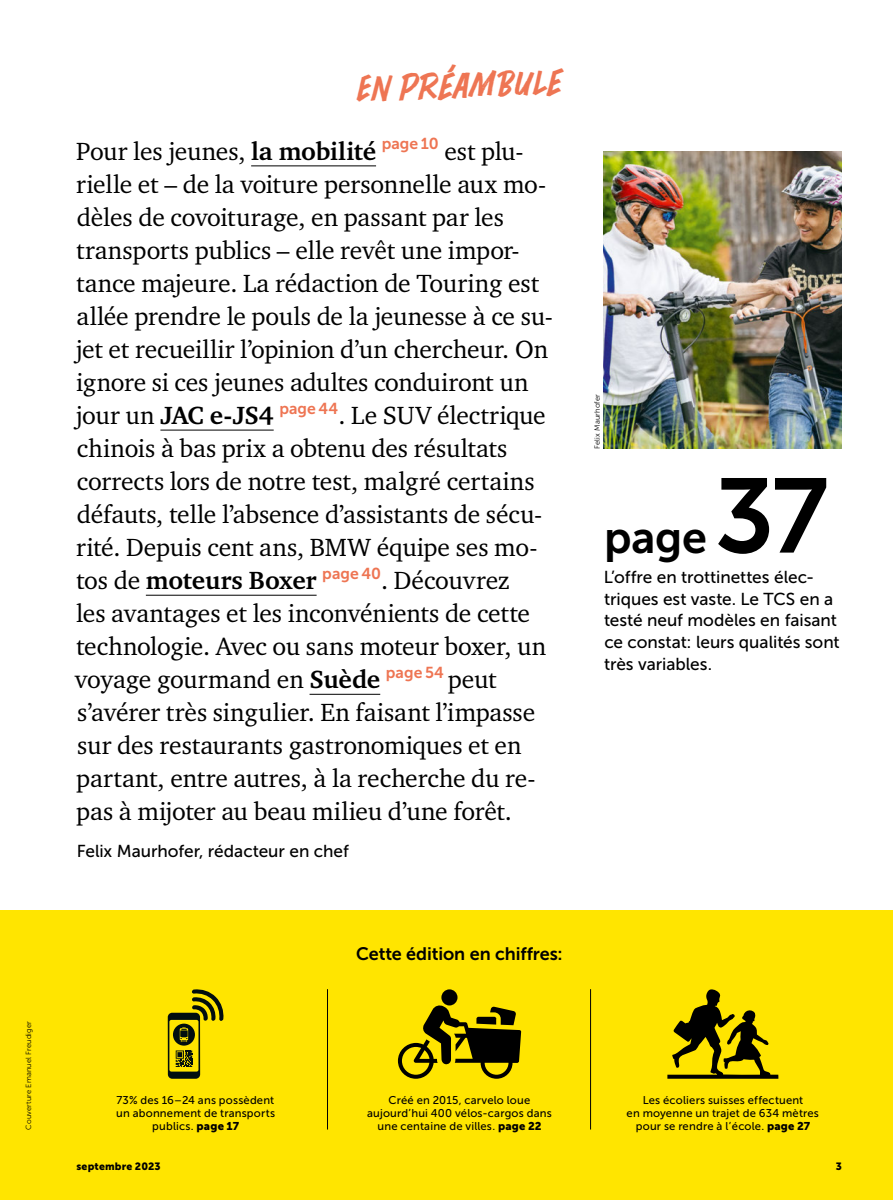
<style>
.page{position:relative;width:893px;height:1200px;background:#fff}
.page>*{position:absolute;margin:0;border:0;box-sizing:border-box;transform-origin:0 0}
.t1{font:105px "Museo Sans 700";color:#000}
.t2{font:45px "Museo Sans 700";color:#000}
.t3{font:33px "Prachar";color:#ee7553}
.t4{font:25.5px/33px "Charter ITC Pro";letter-spacing:-.005em;color:#000}
.t5{font:18px "Museo Sans 700";letter-spacing:-.005em;color:#000}
.t6{font:17.25px/21.8px "Museo Sans 500";color:#000}
.t7{font:11.25px/12.8px "Museo Sans 500";letter-spacing:.015em;color:#000;text-align:center}
.t8{font:10.5px "Museo Sans 900";letter-spacing:.015em;color:#000}
.t9{font:7.5px "Museo Sans 300";letter-spacing:.02em;color:#000}
.s1{font-weight:700}
.s2{font-family:"Museo Sans 900"}
</style>
<div class="page">
<div style="left:0;top:910px;width:893px;height:289px;background:#ffe500"></div>
<hr style="left:327px;top:988px;width:1px;height:141px;background:#000">
<hr style="left:590px;top:988px;width:1px;height:141px;background:#000">
<hr style="left:251px;top:165px;width:125px;height:1px;background:#000">
<hr style="left:160px;top:429px;width:114px;height:1px;background:#000">
<hr style="left:146px;top:594px;width:171px;height:1px;background:#000">
<hr style="left:310px;top:693px;width:70px;height:1px;background:#000">
<img style="left:604px;top:151px;width:238px;height:298px">
<svg style="left:168px;top:989px;width:56px;height:89px"></svg>
<svg style="left:398px;top:1004px;width:123px;height:74px"></svg>
<div style="left:441px;top:989px;width:16px;height:16px;background:#000;border-radius:50%"></div>
<svg style="left:667px;top:989px;width:111px;height:89px"></svg>
<p class="t9" style="left:25px;top:1129px;width:110px;rotate:-90deg">Couverture Emanuel Freudiger</p>
<p class="t3" style="left:353px;top:63px;width:208px;rotate:-2deg">En préambule</p>
<p class="t4" style="left:75px;top:134px;width:480px">Pour les jeunes, <span class="s1">la mobilité</span> <sup>page</sup> <sup>10</sup> est plu&shy;rielle et – de la voiture personnelle aux mo&shy;dèles de covoiturage, en passant par les transports publics – elle revêt une impor&shy;tance majeure. La rédaction de Touring est allée prendre le pouls de la jeunesse à ce su&shy;jet et recueillir l’opinion d’un chercheur. On ignore si ces jeunes adultes conduiront un jour un <span class="s1">JAC e-JS4</span> <sup>page</sup> <sup>44</sup>. Le SUV électrique chinois à bas prix a obtenu des résultats corrects lors de notre test, malgré certains défauts, telle l’absence d’assistants de sécu&shy;rité. Depuis cent ans, BMW équipe ses mo&shy;tos de <span class="s1">moteurs Boxer</span> <sup>page</sup> <sup>40</sup>. Découvrez<br>les avantages et les inconvénients de cette technologie. Avec ou sans moteur boxer, un voyage gourmand en <span class="s1">Suède</span> <sup>page</sup> <sup>54</sup> peut s’avérer très singulier. En faisant l’impasse sur des restaurants gastronomiques et en partant, entre autres, à la recherche du re&shy;pas à mijoter au beau milieu d’une forêt.</p>
<p class="t6" style="left:77px;top:840px;width:274px">Felix Maurhofer, rédacteur en chef</p>
<p class="t9" style="left:593px;top:449px;width:56px;rotate:-90deg">Felix Maurhofer</p>
<h1 class="t1" style="left:714px;top:457px;width:115px">37</h1>
<p class="t6" style="left:604px;top:566px;width:237px">L’offre en trottinettes élec&shy;triques est vaste. Le TCS en a testé neuf modèles en faisant ce constat: leurs qualités sont très variables.</p>
<h2 class="t2" style="left:604px;top:512px;width:104px">page</h2>
<p class="t5" style="left:356px;top:943px;width:208px">Cette édition en chiffres:</p>
<p class="t7" style="left:116px;top:1093px;width:160px">73% des 16–24 ans possèdent un abonnement de transports publics. <span class="s2">page 17</span></p>
<p class="t7" style="left:367px;top:1093px;width:186px">Créé en 2015, carvelo loue aujourd’hui 400 vélos-cargos dans une centaine de villes. <span class="s2">page 22</span></p>
<p class="t7" style="left:626px;top:1093px;width:194px">Les écoliers suisses effectuent<br>en moyenne un trajet de 634 mètres pour se rendre à l’école. <span class="s2">page 27</span></p>
<p class="t8" style="left:77px;top:1160px;width:86px">septembre 2023</p>
<p class="t8" style="left:836px;top:1160px;width:8px">3</p>
</div>
